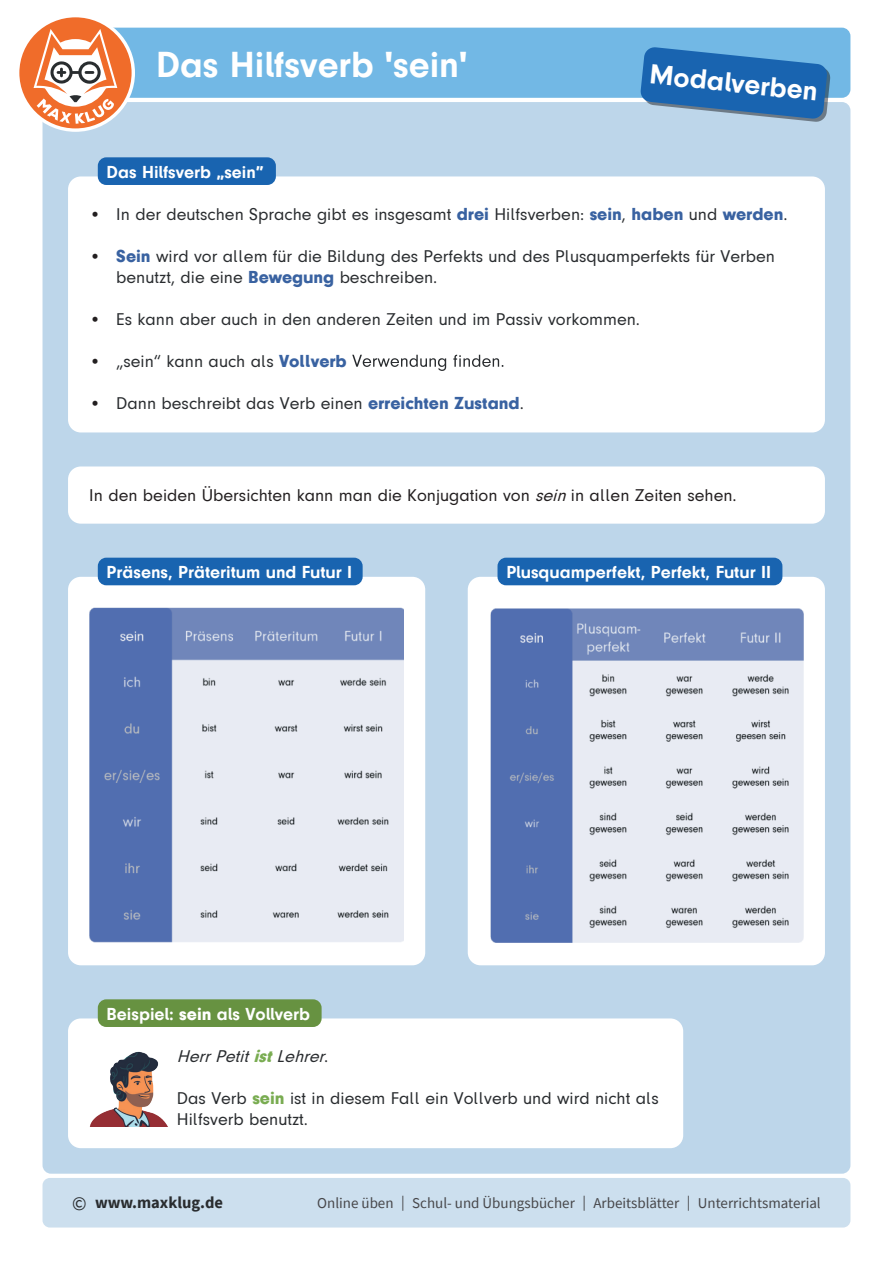
<style>
.page{position:relative;width:893px;height:1263px;background:#fff}
.page>*{position:absolute;margin:0;border:0;box-sizing:border-box;transform-origin:0 0}
.t1{font:700 37.5px "Mk Druckschrift N";color:#fff}
.t2{font:700 28.5px "Mk Druckschrift N";color:#fff}
.t3{font:18px/21px "Mk Druckschrift N";color:#292c2f}
.t4{font:700 18px "Mk Druckschrift N";color:#fff}
.t5{font:18px "Mk Druckschrift N";color:#231f20}
.t6{font:italic 18px "Mk Druckschrift N";color:#292c2f}
.t7{font:700 16.5px "Source Sans Pro";color:#292c2f}
.t8{font:15px "Source Sans Pro";color:#47474a}
.s1{font-family:"Mk Druckschrift N bl";font-weight:400;font-size:17.85px}
.s2{font-size:17.85px}
.s3{color:#231f20}
.s4{font-family:"Mk Druckschrift N bl";color:#3962a1}
.s5{font-style:italic}
.s6{font-family:"Mk Druckschrift N bl";font-weight:400}
.s7{font-family:"Mk Druckschrift N bl";color:#79ac51}
.s8{font-style:normal}
.s9{font-weight:400;font-size:19.5px}
</style>
<div class="page">
<div style="left:43px;top:102px;width:807px;height:1072px;background:#bdd6ea;border-radius:9px"></div>
<div style="left:75px;top:28px;width:775px;height:70px;background:#72b8e5;border-radius:9px"></div>
<svg style="left:640px;top:47px;width:191px;height:75px"></svg>
<div style="left:43px;top:1178px;width:807px;height:49px;background:#ccdfee;border-radius:7px"></div>
<svg style="left:19px;top:17px;width:116px;height:115px"></svg>
<div style="left:68px;top:176px;width:757px;height:256px;background:#fff;border-radius:13px"></div>
<div style="left:68px;top:577px;width:357px;height:388px;background:#fff;border-radius:13px"></div>
<div style="left:68px;top:1018px;width:615px;height:130px;background:#fff;border-radius:13px"></div>
<div style="left:68px;top:466px;width:757px;height:58px;background:#fff;border-radius:13px"></div>
<div style="left:98px;top:157px;width:178px;height:28px;background:#1964b0;border-radius:9px"></div>
<div style="left:98px;top:558px;width:265px;height:27px;background:#1964b0;border-radius:9px"></div>
<div style="left:98px;top:999px;width:224px;height:28px;background:#679241;border-radius:9px"></div>
<div style="left:468px;top:577px;width:357px;height:388px;background:#fff;border-radius:13px"></div>
<div style="left:497px;top:558px;width:285px;height:27px;background:#1964b0;border-radius:9px"></div>
<img style="left:490px;top:608px;width:314px;height:335px">
<svg style="left:352px;top:355px;width:151px;height:16px"></svg>
<img style="left:89px;top:607px;width:315px;height:336px">
<img style="left:89px;top:1051px;width:79px;height:76px">
<h1 class="t1" style="left:156px;top:43px;width:313px">Das Hilfsverb 'sein'</h1>
<p class="t4" style="left:107px;top:162px;width:159px">Das Hilfsverb <span class="s1">„</span><span class="s2">sein</span><span class="s1">”</span></p>
<h2 class="t2" style="left:651px;top:58px;width:170px;rotate:6deg">Modalverben</h2>
<p class="t3" style="left:89px;top:204px;width:700px"><span class="s3">•</span> In der deutschen Sprache gibt es insgesamt <span class="s4">drei</span> Hilfsverben: <span class="s4">sein</span>, <span class="s4">haben</span> und <span class="s4">werden</span>.</p>
<p class="t3" style="left:116px;top:246px;width:660px;text-indent:-27px"><span class="s3">•</span> <span class="s4">Sein</span> wird vor allem für die Bildung des Perfekts und des Plusquamperfekts für Verben benutzt, die eine <span class="s4">Bewegung</span> beschreiben.</p>
<p class="t3" style="left:89px;top:309px;width:552px"><span class="s3">•</span> Es kann aber auch in den anderen Zeiten und im Passiv vorkommen.</p>
<p class="t3" style="left:89px;top:351px;width:259px"><span class="s3">•</span> „sein“ kann auch als <span class="s4">Vollverb</span></p>
<p class="t3" style="left:89px;top:393px;width:436px"><span class="s3">•</span> Dann beschreibt das Verb einen <span class="s4">erreichten Zustand</span>.</p>
<p class="t5" style="left:89px;top:485px;width:649px">In den beiden Übersichten kann man die Konjugation von <span class="s5">sein</span>in allen Zeiten sehen.</p>
<p class="t4" style="left:107px;top:562px;width:247px">Präsens, Präteritum und Futur I</p>
<p class="t4" style="left:506px;top:562px;width:266px">Plusquamperfekt, Perfekt, Futur II</p>
<p class="t4" style="left:107px;top:1003px;width:205px">Beispiel: <span class="s6">sein</span> als Vollverb</p>
<p class="t6" style="left:177px;top:1046px;width:154px">HerrPetit<span class="s7">ist</span>Lehrer<span class="s8">.</span></p>
<p class="t3" style="left:177px;top:1088px;width:483px">Das Verb <span class="s7">sein</span> ist in diesem Fall ein Vollverb und wird nicht als<br>Hilfsverb benutzt.</p>
<p class="t7" style="left:72px;top:1191px;width:152px"><span class="s9">©</span> www.maxklug.de</p>
<p class="t8" style="left:317px;top:1194px;width:505px">Online üben | Schul- und Übungsbücher | Arbeitsblätter | Unterrichtsmaterial</p>
</div>
